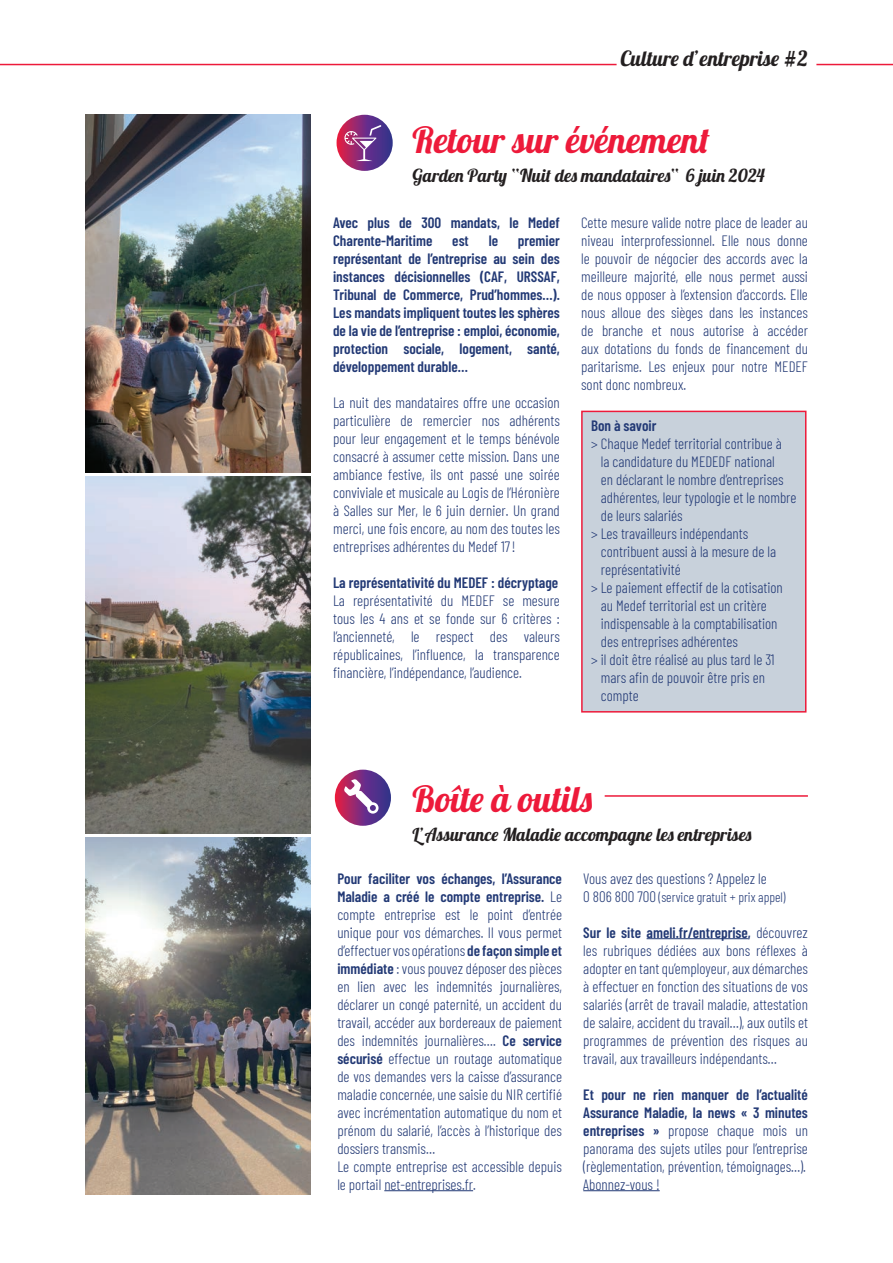
<style>
.page{position:relative;width:893px;height:1263px;background:#fff}
.page>*{position:absolute;margin:0;border:0;box-sizing:border-box;transform-origin:0 0}
.TITRE_1{font:36px "Lobster 1.4";letter-spacing:.01em;color:#ed1a3a}
.TITRE_1-2{font:21px "Lobster 1.4";color:#231f20}
.Citation{font:18px "Lobster 1.4";letter-spacing:.02em;color:#231f20}
.Texte{font:300 15px/18px "Barlow Condensed";color:#223975;text-align:justify}
.Texte-2{font:600 15px/18px "Barlow Condensed";color:#223975}
.Texte_B{font:600 15px "Barlow Condensed";color:#223975}
.Texte-3{font:300 13.5px "Barlow Condensed";color:#223975}
.s1{font-weight:600}
.s2{font-size:15px}
</style>
<div class="page">
<div style="left:582px;top:411px;width:224px;height:301px;background:#c8d1db"></div>
<div style="left:581px;top:411px;width:225px;height:301px;border:2px solid #ed1a3a"></div>
<hr style="left:384px;top:1190px;width:89px;height:1px;background:#223975">
<hr style="left:647px;top:938px;width:101px;height:1px;background:#223975">
<hr style="left:583px;top:1190px;width:77px;height:1px;background:#223975">
<hr style="left:605px;top:795px;width:203px;height:2px;background:#ed1a3a">
<img style="left:85px;top:115px;width:225px;height:357px">
<img style="left:85px;top:476px;width:225px;height:357px">
<img style="left:85px;top:838px;width:225px;height:357px">
<hr style="left:0;top:64px;width:617px;height:1px;background:#ed1a3a">
<hr style="left:816px;top:64px;width:77px;height:1px;background:#ed1a3a">
<svg style="left:337px;top:115px;width:56px;height:56px"></svg>
<svg style="left:344px;top:125px;width:37px;height:36px"></svg>
<svg style="left:335px;top:770px;width:56px;height:56px"></svg>
<svg style="left:344px;top:779px;width:35px;height:35px"></svg>
<p class="TITRE_1-2" style="left:620px;top:45px;width:189px">Culture d’entreprise #2</p>
<p class="TITRE_1" style="left:412px;top:117px;width:299px">Retour sur événement</p>
<p class="Citation" style="left:412px;top:164px;width:354px">Garden Party “Nuit des mandataires“ 6 juin 2024</p>
<p class="Texte-2" style="left:333px;top:212px;width:228px">Avec plus de 300 mandats, le Medef<br>Charente-Maritime</p>
<p class="Texte-2" style="left:333px;top:230px;width:228px;text-align:justify;text-indent:185px">premier représentant de l’entreprise au sein des instances décisionnelles (CAF, URSSAF, Tribunal de Commerce, Prud’hommes…).<br>Les mandats impliquent toutes les sphères de la vie de l’entreprise : emploi, économie, protection sociale, logement, santé, développement durable…</p>
<p class="Texte" style="left:333px;top:392px;width:228px">La nuit des mandataires offre une occasion particulière de remercier nos adhérents pour leur engagement et le temps bénévole consacré à assumer cette mission. Dans une ambiance festive, ils ont passé une soirée conviviale et musicale au Logis de l’Héronière à Salles sur Mer, le 6 juin dernier. Un grand merci, une fois encore, au nom des toutes les entreprises adhérentes du Medef 17!</p>
<p class="Texte_B" style="left:333px;top:572px;width:227px">La représentativité du MEDEF : décryptage</p>
<p class="Texte" style="left:333px;top:590px;width:228px">La représentativité du MEDEF se mesure tous les 4 ans et se fonde sur 6 critères : l’ancienneté, le respect des valeurs républicaines, l’influence, la transparence financière, l’indépendance, l’audience.</p>
<p class="Texte-2" style="left:452px;top:230px;width:18px">est</p>
<p class="Texte-2" style="left:489px;top:230px;width:11px">le</p>
<p class="Texte" style="left:581px;top:212px;width:228px">Cette mesure valide notre place de leader au niveau interprofessionnel. Elle nous donne le pouvoir de négocier des accords avec la meilleure majorité, elle nous permet aussi de nous opposer à l’extension d’accords. Elle nous alloue des sièges dans les instances de branche et nous autorise à accéder aux dotations du fonds de financement du paritarisme. Les enjeux pour notre MEDEF sont donc nombreux.</p>
<p class="Texte-2" style="left:591px;top:416px;width:67px">Bon à savoir</p>
<p class="Texte" style="left:591px;top:434px;width:192px">&gt; Chaque Medef territorial contribue à</p>
<p class="Texte" style="left:601px;top:452px;width:175px">la candidature du MEDEDF national</p>
<p class="Texte" style="left:601px;top:470px;width:184px">en déclarant le nombre d’entreprises</p>
<p class="Texte" style="left:601px;top:488px;width:197px">adhérentes, leur typologie et le nombre</p>
<p class="Texte" style="left:601px;top:506px;width:83px">de leurs salariés</p>
<p class="Texte" style="left:591px;top:524px;width:158px">&gt; Les travailleurs indépendants</p>
<p class="Texte" style="left:601px;top:542px;width:177px">contribuent aussi à la mesure de la</p>
<p class="Texte" style="left:601px;top:560px;width:81px">représentativité</p>
<p class="Texte" style="left:591px;top:578px;width:193px">&gt; Le paiement effectif de la cotisation</p>
<p class="Texte" style="left:601px;top:596px;width:168px">au Medef territorial est un critère</p>
<p class="Texte" style="left:601px;top:614px;width:178px">indispensable à la comptabilisation</p>
<p class="Texte" style="left:601px;top:632px;width:139px">des entreprises adhérentes</p>
<p class="Texte" style="left:591px;top:650px;width:185px">&gt; il doit être réalisé au plus tard le 31</p>
<p class="Texte" style="left:601px;top:668px;width:166px">mars afin de pouvoir être pris en</p>
<p class="Texte" style="left:601px;top:686px;width:39px">compte</p>
<p class="TITRE_1" style="left:412px;top:776px;width:181px">Boîte à outils</p>
<p class="Citation" style="left:412px;top:823px;width:341px">L’Assurance Maladie accompagne les entreprises</p>
<p class="Texte" style="left:337px;top:868px;width:226px"><span class="s1">Pour faciliter vos échanges, l’Assurance Maladie a créé le compte entreprise.</span> Le compte entreprise est le point d’entrée unique pour vos démarches. Il vous permet d’effectuer vos opérations <span class="s1">de façon simple et immédiate</span> : vous pouvez déposer des pièces en lien avec les indemnités journalières, déclarer un congé paternité, un accident du travail, accéder aux bordereaux de paiement des indemnités journalières…. <span class="s1">Ce service sécurisé</span> effectue un routage automatique de vos demandes vers la caisse d’assurance maladie concernée, une saisie du NIR certifié avec incrémentation automatique du nom et prénom du salarié, l’accès à l’historique des dossiers transmis…</p>
<p class="Texte" style="left:337px;top:1156px;width:226px">Le compte entreprise est accessible depuis le portail net-entreprises.fr.</p>
<p class="Texte" style="left:583px;top:868px;width:185px">Vous avez des questions ? Appelez le</p>
<p class="Texte-3" style="left:583px;top:887px;width:204px"><span class="s2">0 806 800 700</span> (service gratuit + prix appel)</p>
<p class="Texte" style="left:583px;top:922px;width:226px"><span class="s1">Sur le site ameli.fr/entreprise,</span> découvrez les rubriques dédiées aux bons réflexes à adopter en tant qu’employeur, aux démarches à effectuer en fonction des situations de vos salariés (arrêt de travail maladie, attestation de salaire, accident du travail…), aux outils et programmes de prévention des risques au travail, aux travailleurs indépendants…</p>
<p class="Texte" style="left:583px;top:1084px;width:226px"><span class="s1">Et pour ne rien manquer de l’actualité Assurance Maladie, la news « 3 minutes entreprises »</span> propose chaque mois un panorama des sujets utiles pour l’entreprise (règlementation, prévention, témoignages…).</p>
<p class="Texte" style="left:583px;top:1174px;width:78px">Abonnez-vous !</p>
</div>
